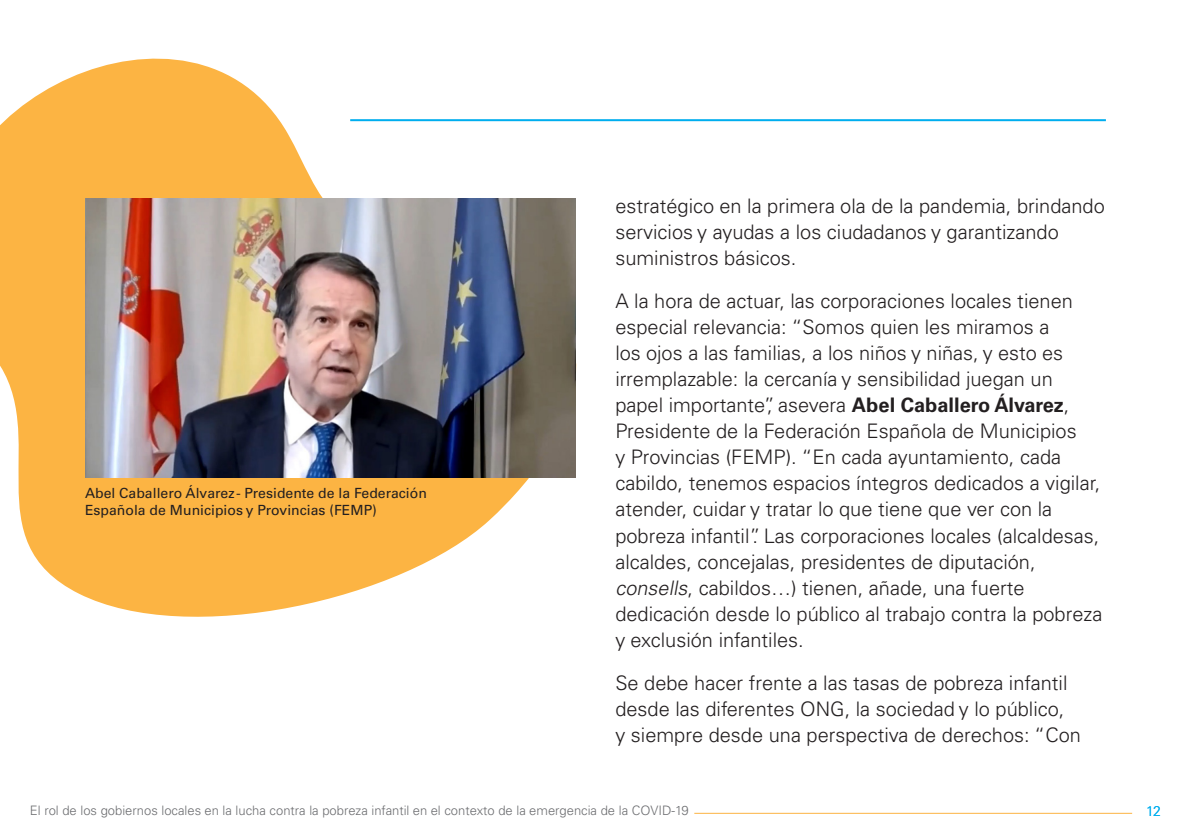
<style>
.page{position:relative;width:1191px;height:840px;background:#fff}
.page>*{position:absolute;margin:0;border:0;box-sizing:border-box;transform-origin:0 0}
.t1{font:300 20px/26px "Univers LT Pro 45";color:#231f20}
.Pie_de_foto{font:14px/16.8px "Univers LT Pro 55 Roman";color:#231f20}
.t2{font:300 14px "Univers LT Pro 45";color:#00aeef}
.t3{font:300 13px "Univers LT Pro 45";color:#6c6d70}
.s1{font-family:"Univers LT Pro 65";font-weight:700}
.s2{font-style:italic}
</style>
<div class="page">
<hr style="left:694px;top:812px;width:438px;height:1px;background:#fcb443">
<svg style="left:0;top:58px;width:588px;height:559px;fill:#fcb443"></svg>
<img style="left:85px;top:198px;width:490px;height:279px">
<hr style="left:350px;top:119px;width:756px;height:2px;background:#00aeef">
<p class="Pie_de_foto" style="left:85px;top:484px;width:343px">Abel Caballero Álvarez - Presidente de la Federación<br>Española de Municipios y Provincias (FEMP)</p>
<p class="t1" style="left:615px;top:193px;width:491px">estratégico en la primera ola de la pandemia, brindando servicios y ayudas a los ciudadanos y garantizando suministros básicos.</p>
<p class="t1" style="left:615px;top:288px;width:488px">A la hora de actuar, las corporaciones locales tienen especial relevancia: “Somos quien les miramos a<br>los ojos a las familias, a los niños y niñas, y esto es irremplazable: la cercanía y sensibilidad juegan un papel importante”, asevera <span class="s1">Abel Caballero Álvarez</span>, Presidente de la Federación Española de Municipios<br>y Provincias (FEMP). “En cada ayuntamiento, cada cabildo, tenemos espacios íntegros dedicados a vigilar, atender, cuidar y tratar lo que tiene que ver con la pobreza infantil”. Las corporaciones locales (alcaldesas, alcaldes, concejalas, presidentes de diputación, <span class="s2">consells</span>, cabildos…) tienen, añade, una fuerte dedicación desde lo público al trabajo contra la pobreza y exclusión infantiles.</p>
<p class="t1" style="left:615px;top:669px;width:467px">Se debe hacer frente a las tasas de pobreza infantil desde las diferentes ONG, la sociedad y lo público,<br>y siempre desde una perspectiva de derechos: “Con</p>
<p class="t3" style="left:30px;top:802px;width:660px">El rol de los gobiernos locales en la lucha contra la pobreza infantil en el contexto de la emergencia de la COVID-19</p>
<p class="t2" style="left:1146px;top:802px;width:16px">12</p>
</div>
